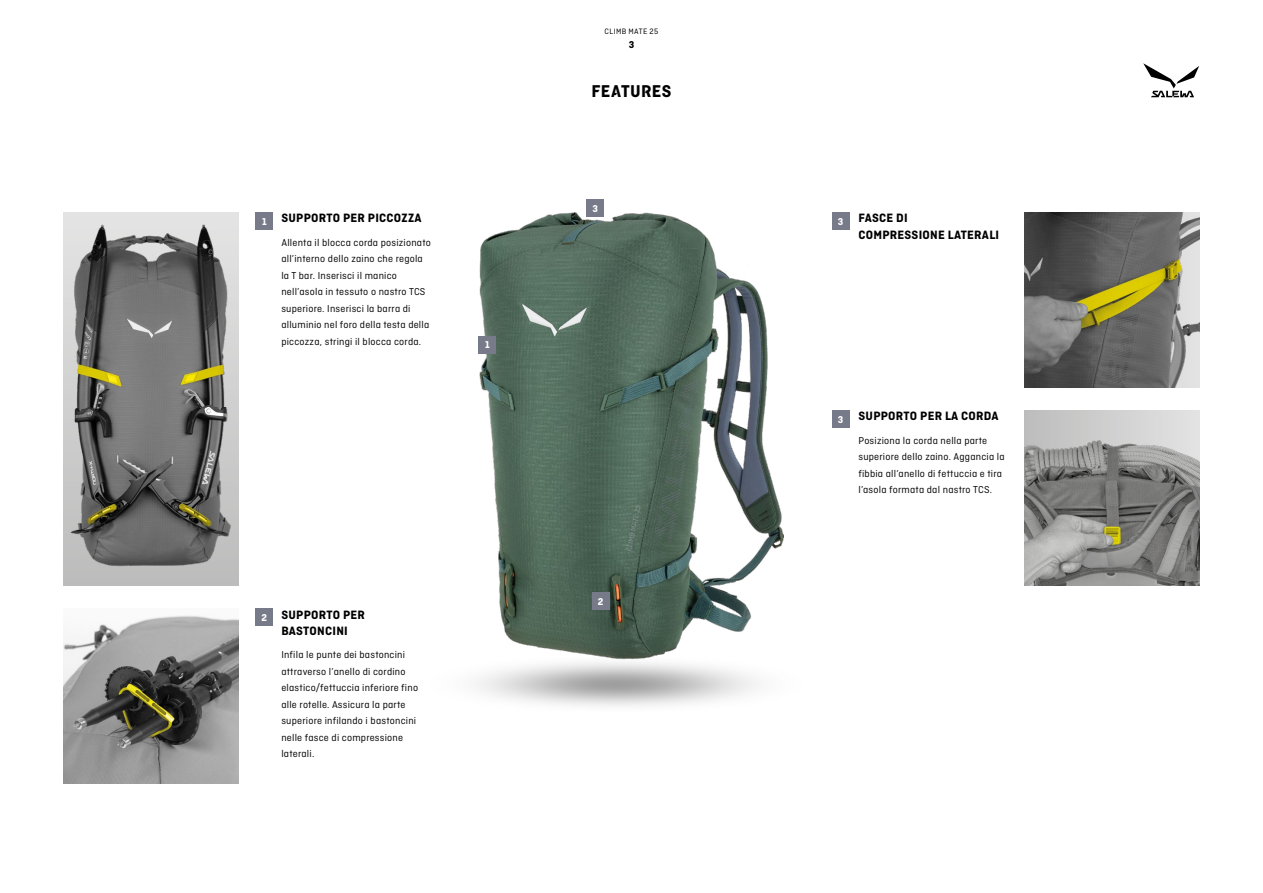
<style>
.page{position:relative;width:1263px;height:893px;background:#fff}
.page>*{position:absolute;margin:0;border:0;box-sizing:border-box;transform-origin:0 0}
.t1{font:18px "Ciutadella Hy";letter-spacing:.02em;color:#000}
.t2{font:700 12.75px/16.5px "Ciutadella";letter-spacing:.02em;color:#000}
.t3{font:10.5px/16.5px "Ciutadella";letter-spacing:.02em;color:#000}
.t4{font:700 10.5px "Ciutadella";color:#fff}
.t5{font:700 10.5px "Ciutadella";color:#000}
.t6{font:8.25px "Ciutadella";letter-spacing:.05em;color:#000}
</style>
<div class="page">
<svg style="left:1143px;top:63px;width:56px;height:34px"></svg>
<img style="left:479px;top:213px;width:305px;height:438px">
<img style="left:476px;top:651px;width:282px;height:55px">
<img style="left:64px;top:213px;width:175px;height:370px">
<img style="left:64px;top:615px;width:175px;height:169px">
<div style="left:1024px;top:411px;width:175px;height:175px;background:linear-gradient(to right,#bdbcbc,#e3e3e3)"></div>
<img style="left:1024px;top:422px;width:175px;height:164px">
<img style="left:1024px;top:213px;width:175px;height:175px">
<div style="left:479px;top:336px;width:17px;height:17px;background:#777a89"></div>
<div style="left:592px;top:593px;width:17px;height:17px;background:#777a89"></div>
<div style="left:587px;top:200px;width:17px;height:17px;background:#777a89"></div>
<div style="left:256px;top:213px;width:17px;height:17px;background:#777a89"></div>
<div style="left:256px;top:609px;width:17px;height:17px;background:#777a89"></div>
<div style="left:832px;top:411px;width:17px;height:17px;background:#777a89"></div>
<div style="left:832px;top:213px;width:17px;height:17px;background:#777a89"></div>
<p class="t6" style="left:604px;top:27px;width:55px">CLIMB MATE 25</p>
<p class="t5" style="left:629px;top:39px;width:7px">3</p>
<h1 class="t1" style="left:591px;top:81px;width:82px">FEATURES</h1>
<p class="t4" style="left:262px;top:215px;width:6px">1</p>
<p class="t4" style="left:593px;top:202px;width:7px">3</p>
<p class="t2" style="left:281px;top:210px;width:142px">SUPPORTO PER PICCOZZA</p>
<p class="t4" style="left:838px;top:215px;width:7px">3</p>
<p class="t3" style="left:281px;top:234px;width:151px">Allenta il blocca corda posizionato all’interno dello zaino che regola la T bar. Inserisci il manico nell’asola in tessuto o nastro TCS superiore. Inserisci la barra di alluminio nel foro della testa della piccozza, stringi il blocca corda.</p>
<p class="t4" style="left:485px;top:338px;width:6px">1</p>
<p class="t2" style="left:858px;top:210px;width:142px">FASCE DI<br>COMPRESSIONE LATERALI</p>
<p class="t4" style="left:838px;top:413px;width:7px">3</p>
<p class="t2" style="left:858px;top:408px;width:142px">SUPPORTO PER LA CORDA</p>
<p class="t3" style="left:858px;top:432px;width:148px">Posiziona la corda nella parte superiore dello zaino. Aggancia la fibbia all’anello di fettuccia e tira l’asola formata dal nastro TCS.</p>
<p class="t4" style="left:262px;top:611px;width:7px">2</p>
<p class="t2" style="left:281px;top:606px;width:85px">SUPPORTO PER<br>BASTONCINI</p>
<p class="t3" style="left:281px;top:647px;width:138px">Infila le punte dei bastoncini attraverso l’anello di cordino elastico/fettuccia inferiore fino alle rotelle. Assicura la parte superiore infilando i bastoncini nelle fasce di compressione laterali.</p>
<p class="t4" style="left:598px;top:595px;width:7px">2</p>
</div>
